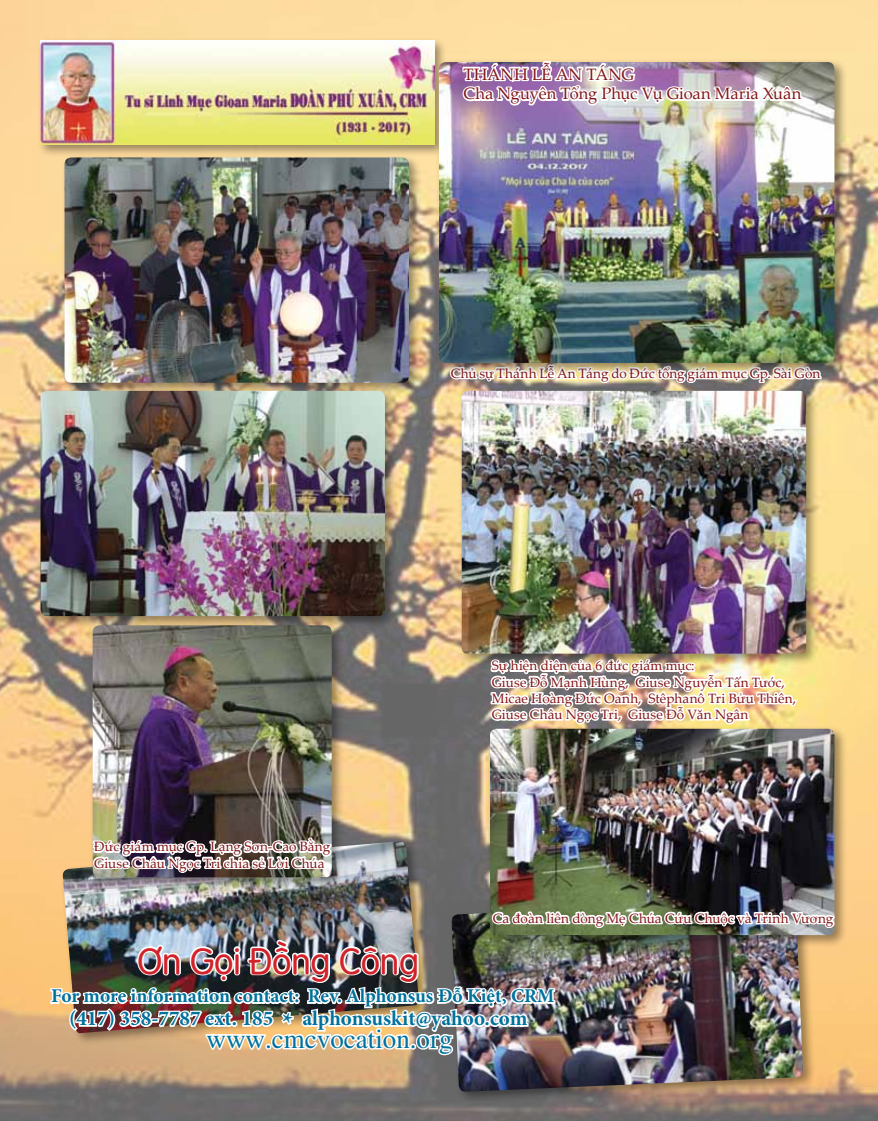
<style>
.page{position:relative;width:878px;height:1121px;background:#fff}
.page>*{position:absolute;margin:0;border:0;box-sizing:border-box;transform-origin:0 0}
.t1{font:36px "UVN Van";color:#d2232a}
.t2{font:27px "UTM Times";color:#00719c}
.t3{font:700 21px "Minion Pro";color:#00719c}
.t4{font:700 19.5px "Minion Pro";color:#00719c}
.t5{font:16.5px/19.8px "Palatino Linotype";letter-spacing:-.005em;color:#821517}
.t6{font:13.5px/16.2px "Palatino Linotype";letter-spacing:.005em;color:#821517}
.s1{font-size:27px}
</style>
<div class="page">
<img style="left:0;top:0;width:878px;height:1120px">
<div style="left:448px;top:896px;width:367px;height:208px;background:#000;opacity:.4"></div>
<img style="left:451px;top:1080px;width:352px;height:12px">
<div style="left:61px;top:154px;width:361px;height:242px;background:#000;opacity:.4"></div>
<img style="left:64px;top:157px;width:345px;height:226px">
<img style="left:447px;top:376px;width:376px;height:62px">
<div style="left:37px;top:37px;width:410px;height:120px;background:#000;opacity:.4"></div>
<img style="left:40px;top:40px;width:394px;height:105px">
<div style="left:37px;top:387px;width:361px;height:242px;background:#000;opacity:.4"></div>
<img style="left:40px;top:391px;width:345px;height:225px">
<div style="left:435px;top:59px;width:412px;height:317px;background:#000;opacity:.4"></div>
<img style="left:439px;top:62px;width:395px;height:301px">
<div style="left:458px;top:387px;width:361px;height:279px;background:#000;opacity:.4"></div>
<img style="left:461px;top:391px;width:345px;height:254px">
<img style="left:460px;top:57px;width:344px;height:136px">
<img style="left:93px;top:625px;width:239px;height:20px">
<div style="left:486px;top:725px;width:361px;height:223px;background:#000;opacity:.4"></div>
<img style="left:49px;top:645px;width:787px;height:435px">
<p class="t5" style="left:463px;top:63px;width:339px">THÁNH LỄ AN TÁNG<br>Cha Nguyên Tổng Phục Vụ Gioan Maria Xuân</p>
<p class="t6" style="left:451px;top:364px;width:371px">Chủ sự Thánh Lễ An Táng do Đức tổng giám mục Gp. Sài Gòn</p>
<p class="t6" style="left:94px;top:838px;width:238px">Đức giám mục Gp. Lạng Sơn-Cao Bằng<br>Giuse Châu Ngọc Tri chia sẻ Lời Chúa</p>
<p class="t6" style="left:491px;top:657px;width:306px">Sự hiện diện của 6 đức giám mục:<br>Giuse Đỗ Mạnh Hùng, Giuse Nguyễn Tấn Tước, Micae Hoàng Đức Oanh, Stêphanô Tri Bửu Thiên, Giuse Châu Ngọc Tri, Giuse Đỗ Văn Ngân</p>
<p class="t6" style="left:493px;top:909px;width:342px">Ca đoàn liên dòng Mẹ Chúa Cứu Chuộc và Trinh Vương</p>
<h1 class="t1" style="left:137px;top:933px;width:283px">Ơn Gọi Đồng Công</h1>
<h3 class="t4" style="left:51px;top:982px;width:505px">For more information contact: Rev. Alphonsus Đỗ Kiệt, CRM</h3>
<h3 class="t3" style="left:69px;top:1003px;width:460px">(417) 358-7787 ext. 185 <span class="s1">*</span> alphonsuskit@yahoo.com</h3>
<h2 class="t2" style="left:206px;top:1019px;width:247px">www.cmcvocation.org</h2>
</div>
